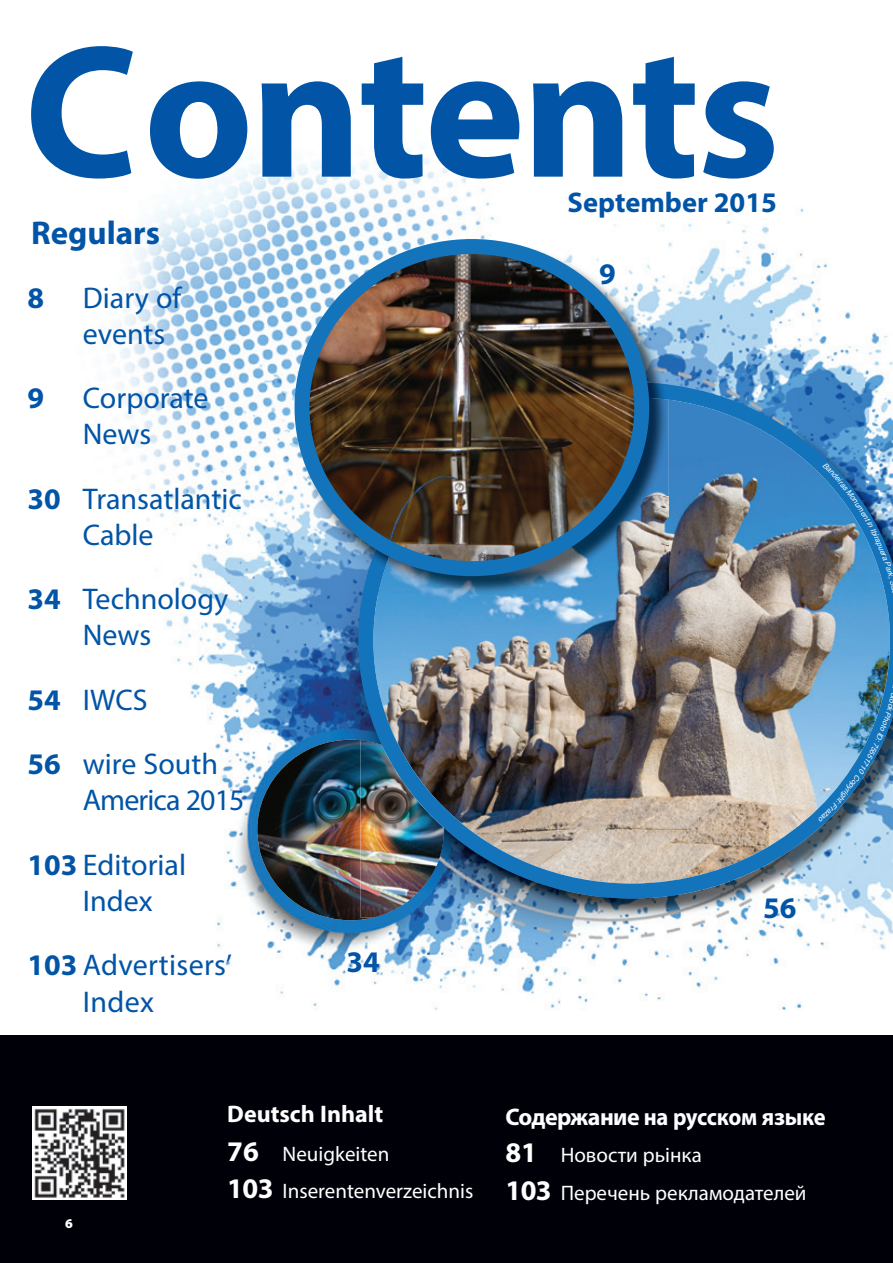
<style>
.page{position:relative;width:893px;height:1263px;background:#fff}
.page>*{position:absolute;margin:0;border:0;box-sizing:border-box;transform-origin:0 0}
.t1{font:700 190.5px "Myriad Pro";letter-spacing:-.015em;color:#0154a6}
.t2{font:700 33px "Myriad Pro";color:#0154a6}
.t3{font:30px/36px "Myriad Pro";color:#0154a6}
.t4{font:30px/64.5px "Myriad Pro";letter-spacing:-.025em;color:#0154a6}
.t5{font:700 30px "Myriad Pro";color:#0154a6}
.t6{font:700 28.5px "Myriad Pro";color:#0154a6}
.t7{font:700 24px "Myriad Pro";letter-spacing:-.01em;color:#fff}
.t8{font:21px/37.5px "Myriad Pro";color:#fff}
.t9{font:900 13.5px "Myriad Pro";color:#fff}
.s1{font-weight:700}
.s2{font-weight:700;font-size:28.5px}
</style>
<div class="page">
<img style="left:111px;top:146px;width:782px;height:864px">
<div style="left:0;top:1035px;width:893px;height:228px;background:#000009"></div>
<img style="left:33px;top:1106px;width:93px;height:94px">
<img style="left:257px;top:740px;width:116px;height:180px">
<img style="left:840px;top:898px;width:53px;height:20px">
<img style="left:787px;top:898px;width:53px;height:20px">
<img style="left:444px;top:898px;width:76px;height:20px">
<img style="left:734px;top:898px;width:53px;height:20px">
<img style="left:520px;top:898px;width:214px;height:20px">
<img style="left:361px;top:898px;width:83px;height:20px">
<img style="left:358px;top:382px;width:535px;height:516px">
<img style="left:297px;top:241px;width:371px;height:354px">
<img style="left:363px;top:382px;width:305px;height:213px">
<img style="left:302px;top:247px;width:340px;height:322px">
<div style="left:295px;top:239px;width:354px;height:337px;border:15px solid #1474bb;border-radius:50%"></div>
<img style="left:823px;top:462px;width:70px;height:117px">
<img style="left:818px;top:697px;width:75px;height:125px">
<h1 class="t1" style="left:24px;top:-12px;width:757px">Contents</h1>
<p class="t6" style="left:567px;top:184px;width:211px">September 2015</p>
<p class="t2" style="left:31px;top:211px;width:130px">Regulars</p>
<p class="t5" style="left:28px;top:278px;width:18px">8</p>
<p class="t3" style="left:83px;top:279px;width:100px">Diary of events</p>
<p class="t5" style="left:28px;top:379px;width:18px">9</p>
<p class="t3" style="left:83px;top:380px;width:127px">Corporate<br>News</p>
<p class="t3" style="left:83px;top:480px;width:160px;text-indent:-55px"><span class="s1">30</span> Transatlantic<br>Cable</p>
<p class="t3" style="left:83px;top:581px;width:147px;text-indent:-55px"><span class="s1">34</span> Technology<br>News</p>
<p class="t3" style="left:28px;top:667px;width:192px;line-height:64.5px"><span class="s1">54</span> IWCS<br><span class="s1">56</span> wire South</p>
<p class="t4" style="left:28px;top:768px;width:219px;text-indent:55px">America 2015<br><span class="s1">103</span> Editorial</p>
<p class="t3" style="left:28px;top:868px;width:206px;line-height:64.5px;text-indent:55px">Index<br><span class="s1">103</span> Advertisers’</p>
<p class="t3" style="left:83px;top:983px;width:73px">Index</p>
<p class="t5" style="left:346px;top:942px;width:35px">34</p>
<p class="t5" style="left:599px;top:254px;width:18px">9</p>
<p class="t5" style="left:763px;top:889px;width:35px">56</p>
<p class="t9" style="left:65px;top:1214px;width:9px">6</p>
<p class="t7" style="left:227px;top:1098px;width:157px">Deutsch Inhalt</p>
<p class="t8" style="left:227px;top:1134px;width:248px"><span class="s2">76</span> Neuigkeiten<br><span class="s2">103</span> Inserentenverzeichnis</p>
<p class="t7" style="left:505px;top:1101px;width:322px">Содержание на русском языке</p>
<p class="t8" style="left:505px;top:1136px;width:303px"><span class="s2">81</span> Ηοвости рьінка<br><span class="s2">103</span> Перечень рекламодателей</p>
</div>
